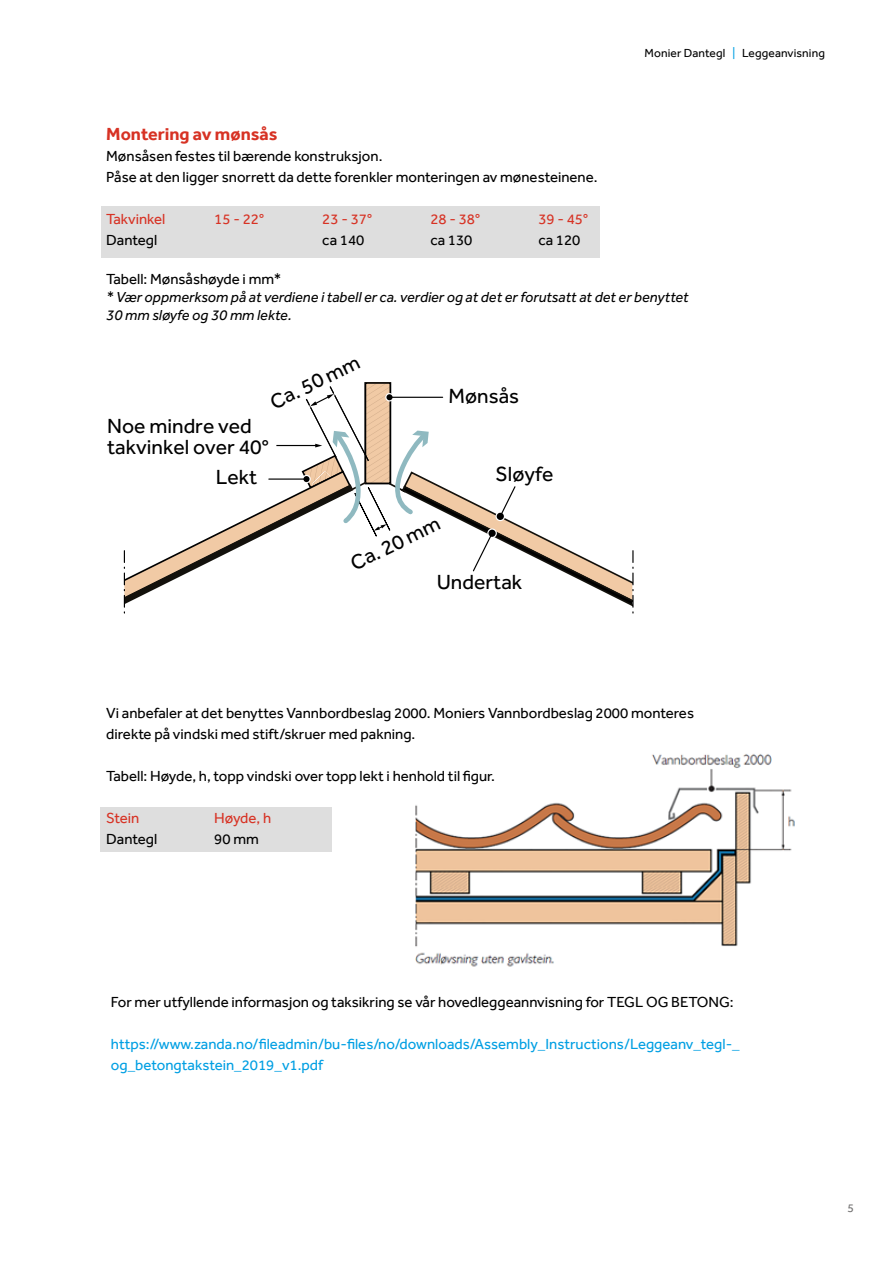
<style>
.page{position:relative;width:893px;height:1263px;background:#fff}
.page>*{position:absolute;margin:0;border:0;box-sizing:border-box;transform-origin:0 0}
.t1{font:21.15px/21.8px "Effra";color:#000}
.t2{font:700 18px "Effra";color:#d73224}
.t3{font:15px/21px "Effra";color:#000}
.t4{font:15px/21px "Effra";color:#009fe3}
.t5{font:italic 15px/18px "Effra";color:#000}
.t6{font:15px "Effra";color:#d73224}
.t7{font:12px "Effra";letter-spacing:.01em;color:#000}
.t8{font:12px "Effra";color:#706f6f}
.s1{color:#009fe3}
</style>
<div class="page">
<img style="left:416px;top:754px;width:379px;height:213px">
<div style="left:101px;top:206px;width:499px;height:51px;background:#dedede"></div>
<div style="left:101px;top:807px;width:231px;height:44px;background:#dedede"></div>
<svg style="left:365px;top:382px;width:26px;height:3px"></svg>
<svg style="left:124px;top:385px;width:510px;height:229px"></svg>
<p class="t7" style="left:645px;top:46px;width:182px">Monier Dantegl <span class="s1">|</span> Leggeanvisning</p>
<p class="t2" style="left:106px;top:123px;width:173px">Montering av mønsås</p>
<p class="t3" style="left:106px;top:145px;width:493px">Mønsåsen festes til bærende konstruksjon.<br>Påse at den ligger snorrett da dette forenkler monteringen av mønesteinene.</p>
<p class="t6" style="left:106px;top:210px;width:60px">Takvinkel</p>
<p class="t6" style="left:214px;top:210px;width:51px">15 - 22°</p>
<p class="t6" style="left:322px;top:210px;width:51px">23 - 37°</p>
<p class="t6" style="left:430px;top:210px;width:51px">28 - 38°</p>
<p class="t6" style="left:538px;top:210px;width:51px">39 - 45°</p>
<p class="t3" style="left:106px;top:229px;width:53px">Dantegl</p>
<p class="t3" style="left:322px;top:229px;width:44px">ca 140</p>
<p class="t3" style="left:430px;top:229px;width:44px">ca 130</p>
<p class="t3" style="left:538px;top:229px;width:44px">ca 120</p>
<p class="t3" style="left:106px;top:268px;width:177px">Tabell: Mønsåshøyde i mm*</p>
<p class="t5" style="left:106px;top:287px;width:584px">* Vær oppmerksom på at verdiene i tabell er ca. verdier og at det er forutsatt at det er benyttet<br>30 mm sløyfe og 30 mm lekte.</p>
<h1 class="t1" style="left:266px;top:393px;width:99px;rotate:-26deg">Ca. 50 mm</h1>
<h1 class="t1" style="left:107px;top:414px;width:163px">Noe mindre ved takvinkel over 40°</h1>
<h1 class="t1" style="left:448px;top:385px;width:73px">Mønsås</h1>
<h1 class="t1" style="left:216px;top:466px;width:43px">Lekt</h1>
<h1 class="t1" style="left:496px;top:463px;width:59px">Sløyfe</h1>
<h1 class="t1" style="left:347px;top:554px;width:99px;rotate:-26deg">Ca. 20 mm</h1>
<h1 class="t1" style="left:437px;top:571px;width:87px">Undertak</h1>
<p class="t3" style="left:106px;top:702px;width:589px">Vi anbefaler at det benyttes Vannbordbeslag 2000. Moniers Vannbordbeslag 2000 monteres direkte på vindski med stift/skruer med pakning.</p>
<p class="t3" style="left:106px;top:765px;width:390px">Tabell: Høyde, h, topp vindski over topp lekt i henhold til figur.</p>
<p class="t6" style="left:106px;top:809px;width:35px">Stein</p>
<p class="t6" style="left:214px;top:809px;width:58px">Høyde, h</p>
<p class="t3" style="left:106px;top:828px;width:53px">Dantegl</p>
<p class="t3" style="left:214px;top:828px;width:46px">90 mm</p>
<p class="t3" style="left:111px;top:991px;width:624px">For mer utfyllende informasjon og taksikring se vår hovedleggeannvisning for TEGL OG BETONG:</p>
<p class="t4" style="left:111px;top:1033px;width:630px">https://www.zanda.no/fileadmin/bu-files/no/downloads/Assembly_Instructions/Leggeanv_tegl-_ og_betongtakstein_2019_v1.pdf</p>
<p class="t8" style="left:848px;top:1201px;width:8px">5</p>
</div>
